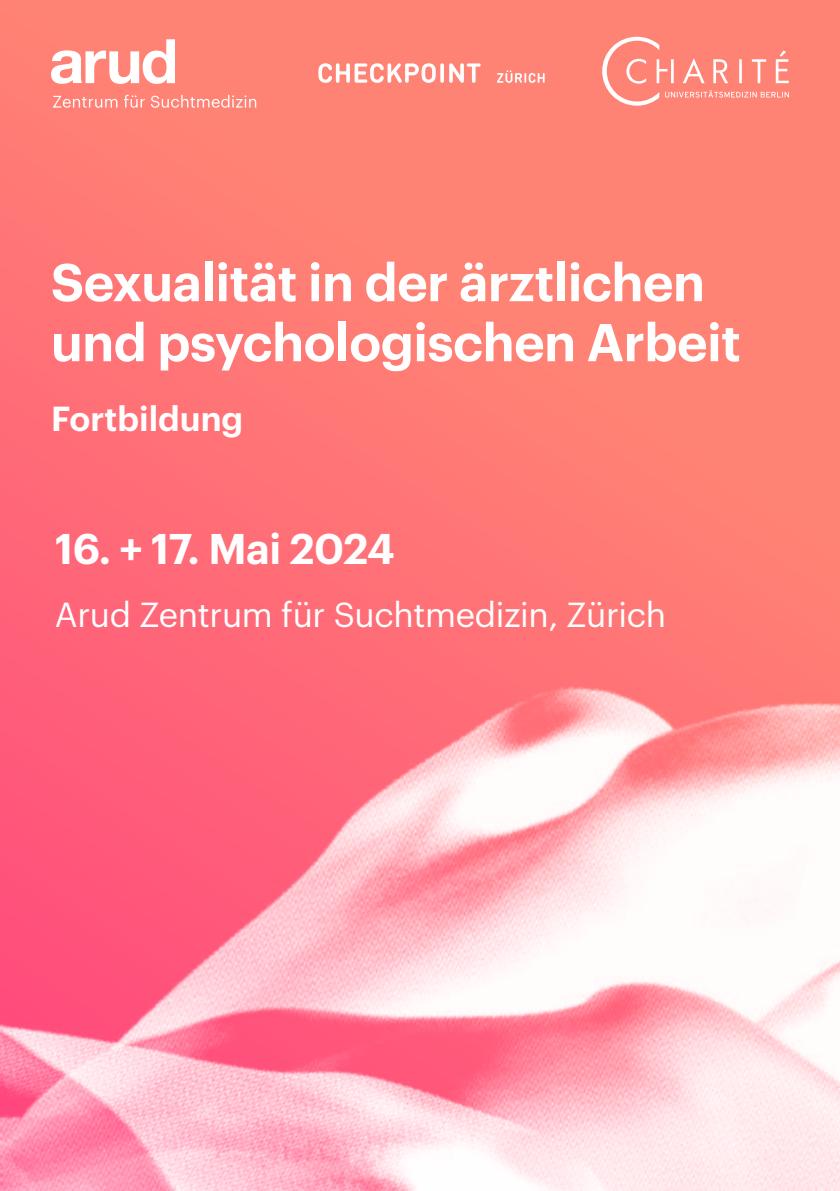
<style>
.page{position:relative;width:840px;height:1191px;background:#fff}
.page>*{position:absolute;margin:0;border:0;box-sizing:border-box;transform-origin:0 0}
.t1{font:600 52px/60px "Graphik";letter-spacing:-.01em;color:#fff}
.t2{font:600 42px "Graphik";letter-spacing:-.01em;color:#fff}
.t3{font:34px "Graphik";letter-spacing:-.01em;color:#fff}
.t4{font:600 34px "Graphik";color:#fff}
</style>
<div class="page">
<div style="left:0;top:0;width:839px;height:1191px;background:linear-gradient(to right,#ff7975,#ff8674)"></div>
<img style="left:0;top:421px;width:839px;height:770px">
<img style="left:0;top:745px;width:651px;height:446px">
<svg style="left:318px;top:63px;width:162px;height:20px"></svg>
<svg style="left:496px;top:70px;width:48px;height:13px"></svg>
<svg style="left:51px;top:39px;width:124px;height:45px"></svg>
<svg style="left:53px;top:96px;width:64px;height:12px"></svg>
<svg style="left:124px;top:95px;width:21px;height:13px"></svg>
<svg style="left:151px;top:95px;width:105px;height:13px"></svg>
<svg style="left:602px;top:37px;width:186px;height:69px;background:#ff9487"></svg>
<p class="t1" style="left:51px;top:248px;width:691px">Sexualität in der ärztlichen und psychologischen Arbeit</p>
<p class="t4" style="left:51px;top:392px;width:193px">Fortbildung</p>
<p class="t2" style="left:55px;top:516px;width:341px">16. + 17. Mai 2024</p>
<p class="t3" style="left:55px;top:589px;width:612px">Arud Zentrum für Suchtmedizin, Zürich</p>
</div>
